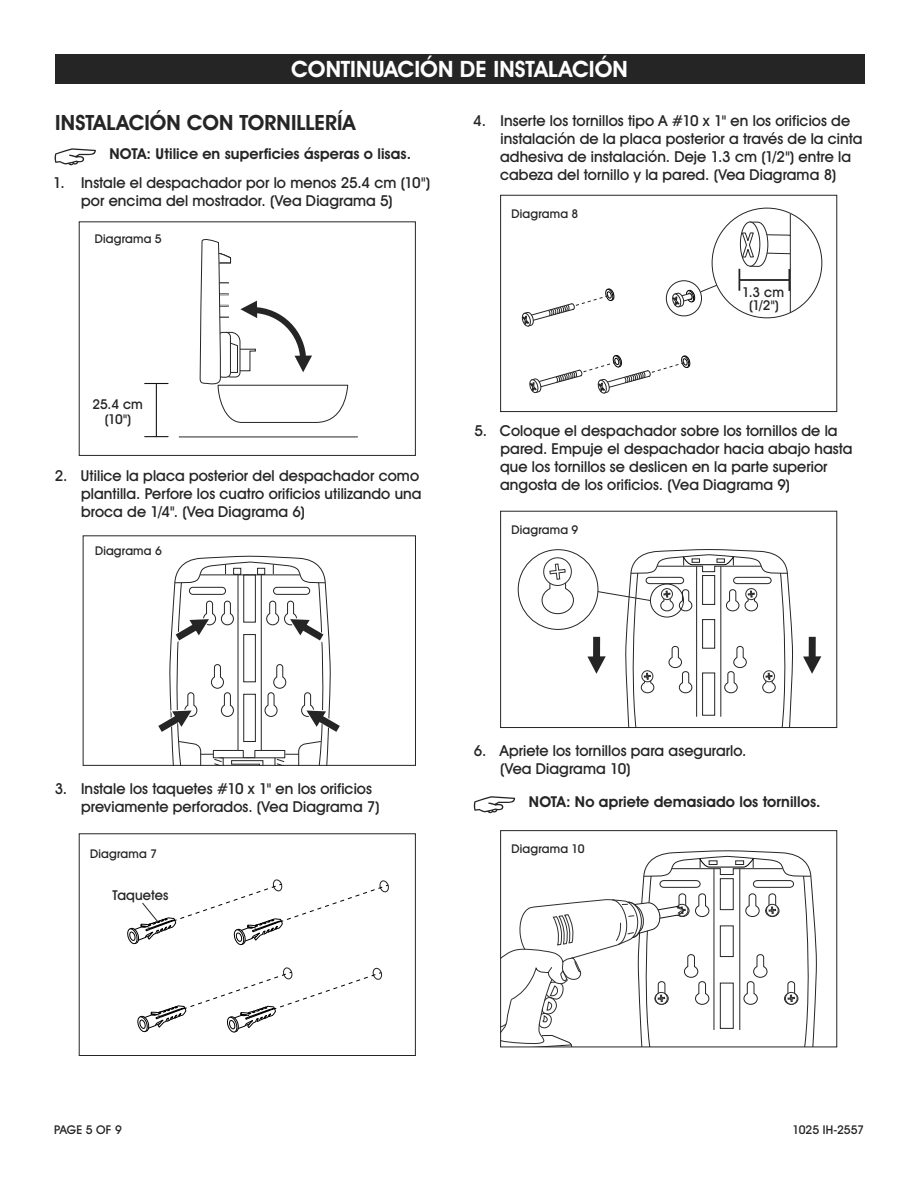
<style>
.page{position:relative;width:918px;height:1188px;background:#fff}
.page>*{position:absolute;margin:0;border:0;box-sizing:border-box;transform-origin:0 0}
.t1{font:700 22.5px "Uline Two Knine";letter-spacing:.005em;color:#fff}
.t2{font:700 21px "Uline Two Knine";letter-spacing:.005em;color:#252525}
.t3{font:15px/18px "Uline Two Knine";letter-spacing:.005em;color:#252525}
.t4{font:700 15px "Uline Two Knine";letter-spacing:.005em;color:#252525}
.t5{font:13.5px/13.5px "Uline Two Knine";letter-spacing:.005em;color:#252525;text-align:center}
.t6{font:12px "Uline Two Knine";letter-spacing:.015em;color:#252525}
.t7{font:12px "Uline Two Knine";letter-spacing:-.01em;color:#252525}
</style>
<div class="page">
<svg style="left:55px;top:148px;width:41px;height:17px"></svg>
<svg style="left:474px;top:796px;width:41px;height:17px"></svg>
<div style="left:55px;top:54px;width:810px;height:30px;background:#252525"></div>
<svg style="left:137px;top:967px;width:245px;height:66px"></svg>
<div style="left:79px;top:833px;width:337px;height:223px;border:1px solid #252525"></div>
<svg style="left:127px;top:879px;width:262px;height:67px"></svg>
<div style="left:666px;top:280px;width:36px;height:36px;border:1px solid #252525;border-radius:50%"></div>
<hr style="left:790px;top:214px;width:1px;height:99px;background:#252525">
<svg style="left:671px;top:284px;width:47px;height:32px"></svg>
<svg style="left:521px;top:288px;width:93px;height:39px"></svg>
<svg style="left:529px;top:355px;width:161px;height:39px"></svg>
<svg style="left:739px;top:221px;width:52px;height:70px"></svg>
<div style="left:500px;top:195px;width:337px;height:217px;border:1px solid #252525"></div>
<svg style="left:502px;top:850px;width:315px;height:195px"></svg>
<div style="left:500px;top:830px;width:337px;height:217px;border:1px solid #252525"></div>
<svg style="left:541px;top:557px;width:33px;height:57px"></svg>
<svg style="left:584px;top:549px;width:238px;height:177px"></svg>
<div style="left:500px;top:511px;width:337px;height:217px;border:1px solid #252525"></div>
<hr style="left:179px;top:437px;width:179px;height:1px;background:#252525">
<svg style="left:199px;top:239px;width:150px;height:184px"></svg>
<svg style="left:145px;top:383px;width:23px;height:1px"></svg>
<svg style="left:145px;top:436px;width:23px;height:1px"></svg>
<hr style="left:156px;top:384px;width:1px;height:53px;background:#121313">
<div style="left:79px;top:221px;width:337px;height:235px;border:1px solid #252525"></div>
<svg style="left:158px;top:556px;width:182px;height:208px"></svg>
<div style="left:83px;top:535px;width:333px;height:231px;border:1px solid #252525"></div>
<h1 class="t1" style="left:291px;top:56px;width:338px">CONTINUACIÓN DE INSTALACIÓN</h1>
<h2 class="t2" style="left:55px;top:110px;width:302px">INSTALACIÓN CON TORNILLERÍA</h2>
<p class="t4" style="left:110px;top:145px;width:303px">NOTA: Utilice en superficies ásperas o lisas.</p>
<p class="t3" style="left:81px;top:173px;width:351px;text-indent:-28px">1. Instale el despachador por lo menos 25.4 cm (10") por encima del mostrador. (Vea Diagrama 5)</p>
<p class="t6" style="left:95px;top:232px;width:68px">Diagrama 5</p>
<p class="t5" style="left:93px;top:396px;width:52px;line-height:15px">25.4 cm (10")</p>
<p class="t3" style="left:81px;top:467px;width:342px;text-indent:-26px">2. Utilice la placa posterior del despachador como plantilla. Perfore los cuatro orificios utilizando una broca de 1/4". (Vea Diagrama 6)</p>
<p class="t6" style="left:95px;top:544px;width:68px">Diagrama 6</p>
<p class="t3" style="left:500px;top:111px;width:364px;text-indent:-27px">4. Inserte los tornillos tipo A #10 x 1" en los orificios de instalación de la placa posterior a través de la cinta adhesiva de instalación. Deje 1.3 cm (1/2") entre la cabeza del tornillo y la pared. (Vea Diagrama 8)</p>
<p class="t6" style="left:512px;top:206px;width:68px">Diagrama 8</p>
<p class="t5" style="left:742px;top:285px;width:43px">1.3 cm (1/2")</p>
<p class="t3" style="left:500px;top:422px;width:354px;text-indent:-26px">5. Coloque el despachador sobre los tornillos de la pared. Empuje el despachador hacia abajo hasta que los tornillos se deslicen en la parte superior angosta de los orificios. (Vea Diagrama 9)</p>
<p class="t6" style="left:512px;top:522px;width:68px">Diagrama 9</p>
<p class="t3" style="left:81px;top:779px;width:300px;text-indent:-26px">3. Instale los taquetes #10 x 1" en los orificios previamente perforados. (Vea Diagrama 7)</p>
<p class="t6" style="left:90px;top:846px;width:68px">Diagrama 7</p>
<p class="t5" style="left:113px;top:889px;width:57px">Taquetes</p>
<p class="t3" style="left:500px;top:741px;width:248px;text-indent:-26px">6. Apriete los tornillos para asegurarlo. (Vea Diagrama 10)</p>
<p class="t4" style="left:529px;top:793px;width:293px">NOTA: No apriete demasiado los tornillos.</p>
<p class="t6" style="left:512px;top:841px;width:75px">Diagrama 10</p>
<p class="t6" style="left:54px;top:1122px;width:69px">PAGE 5 OF 9</p>
<p class="t7" style="left:792px;top:1122px;width:73px">1025 IH-2557</p>
</div>
